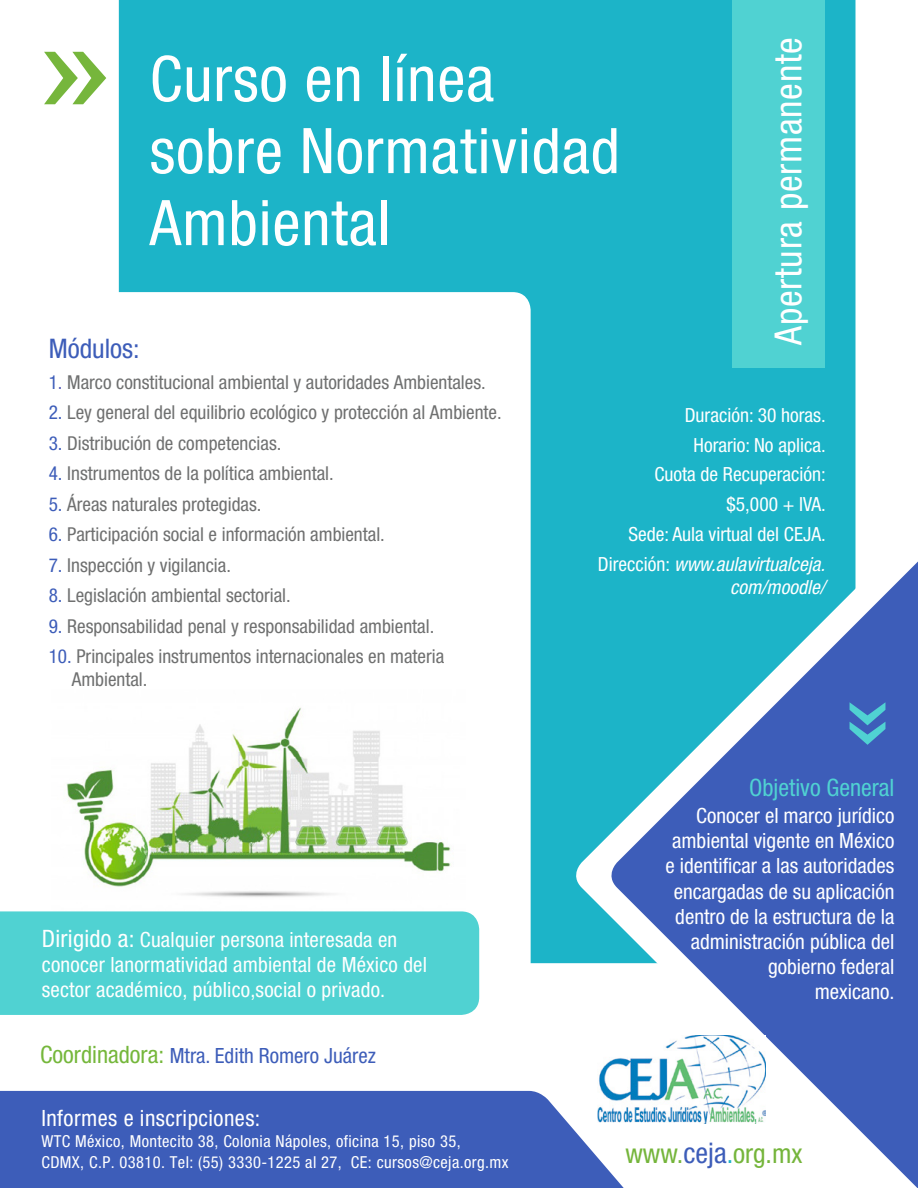
<style>
.page{position:relative;width:918px;height:1188px;background:#fff}
.page>*{position:absolute;margin:0;border:0;box-sizing:border-box;transform-origin:0 0}
.t1{font:condensed 63px/72px "Helvetica Neue LT Std";letter-spacing:.015em;color:#fff}
.t2{font:condensed 37.5px "Helvetica Neue LT Std";letter-spacing:.02em;color:#fff}
.t3{font:condensed 27px "Helvetica Neue LT Std";color:#75b53b}
.t4{font:condensed 27px "Helvetica Neue LT Std";color:#3d5db9}
.t5{font:condensed 24px "Helvetica Neue LT Std";color:#50d2d2}
.t6{font:condensed 22.5px "Helvetica Neue LT Std";letter-spacing:.02em;color:#fff}
.t7{font:condensed 21px/25.2px "Helvetica Neue LT Std";color:#fff}
.t8{font:condensed 21px "Helvetica Neue LT Std";color:#3d5db9}
.t9{font:condensed 19.5px/29.8px "Helvetica Neue LT Std";color:#fff;text-align:right}
.t10{font:italic condensed 19.5px "Helvetica Neue LT Std";color:#fff}
.t11{font:condensed 19.2px/23.1px "Helvetica Neue LT Std";color:#6f7070}
.t12{font:condensed 16.5px/21px "Helvetica Neue LT Std";letter-spacing:.025em;color:#fff}
.s1{color:#3d5db9}
.s2{color:#575bb9}
.s3{font-style:italic}
.s4{font-size:24px}
.s5{font-size:24px;color:#75b73b}
.s6{font-size:28.5px;color:#3d5db9}
.s7{color:#1cb4c8}
</style>
<div class="page">
<div style="left:119px;top:0;width:736px;height:963px;background:#1cb4c8"></div>
<svg style="left:119px;top:292px;width:412px;height:702px"></svg>
<div style="left:0;top:1090px;width:569px;height:98px;background:#3d5db9"></div>
<div style="left:732px;top:0;width:93px;height:368px;background:#50d2d2"></div>
<img style="left:66px;top:690px;width:400px;height:221px">
<div style="left:0;top:911px;width:479px;height:104px;background:#50d2d2"></div>
<svg style="left:569px;top:477px;width:287px;height:711px;fill:#1cb4c8"></svg>
<svg style="left:604px;top:517px;width:314px;height:671px"></svg>
<svg style="left:850px;top:702px;width:35px;height:43px;background:#448cc3"></svg>
<svg style="left:44px;top:52px;width:62px;height:52px"></svg>
<img style="left:592px;top:1035px;width:174px;height:88px">
<h2 class="t2" style="left:767px;top:345px;width:310px;rotate:-90deg">Apertura permanente</h2>
<h1 class="t1" style="left:150px;top:42px;width:472px">Curso en línea sobre Normatividad<br>Ambiental</h1>
<h3 class="t4" style="left:49px;top:333px;width:92px">Módulos:</h3>
<p class="t11" style="left:49px;top:370px;width:439px"><span class="s1">1</span><span class="s2">.</span> Marco constitucional ambiental y autoridades Ambientales.</p>
<p class="t11" style="left:49px;top:401px;width:454px"><span class="s1">2.</span> Ley general del equilibrio ecológico y protección al Ambiente.</p>
<p class="t11" style="left:49px;top:431px;width:234px"><span class="s1">3.</span> Distribución de competencias.</p>
<p class="t11" style="left:49px;top:462px;width:286px"><span class="s1">4.</span> Instrumentos de la política ambiental.</p>
<p class="t11" style="left:49px;top:492px;width:214px"><span class="s1">5.</span> Áreas naturales protegidas.</p>
<p class="t11" style="left:49px;top:523px;width:338px"><span class="s1">6.</span> Participación social e información ambiental.</p>
<p class="t11" style="left:49px;top:553px;width:184px"><span class="s1">7.</span> Inspección y vigilancia.</p>
<p class="t11" style="left:49px;top:584px;width:243px"><span class="s1">8.</span> Legislación ambiental sectorial.</p>
<p class="t11" style="left:49px;top:614px;width:387px"><span class="s1">9.</span> Responsabilidad penal y responsabilidad ambiental.</p>
<p class="t11" style="left:72px;top:645px;width:374px;text-indent:-23px"><span class="s1">10.</span> Principales instrumentos internacionales en materia<br>Ambiental.</p>
<p class="t9" style="left:598px;top:400px;width:233px">Duración: 30 horas.<br>Horario: No aplica.<br>Cuota de Recuperación:<br>$5,000 + IVA.<br>Sede: Aula virtual del CEJA.<br>D i r e c c i ó n : <span class="s3">www.aulavirtualceja.</span></p>
<p class="t10" style="left:730px;top:576px;width:101px">com/moodle/</p>
<p class="t7" style="left:42px;top:927px;width:387px"><span class="s4">Dirigido a:</span> Cualquier persona interesada en conocer lanormatividad ambiental de México del sector académico, público,social o privado.</p>
<p class="t8" style="left:40px;top:1043px;width:337px"><span class="s5">Coordinadora:</span> Mtra. Edith Romero Juárez</p>
<p class="t6" style="left:41px;top:1105px;width:221px">Informes e inscripciones:</p>
<p class="t12" style="left:41px;top:1131px;width:469px">WTC México, Montecito 38, Colonia Nápoles, oficina 15, piso 35,<br>CDMX, C.P. 03810. Tel: (55) 3330-1225 al 27, CE: cursos@ceja.org.mx</p>
<p class="t5" style="left:749px;top:774px;width:147px">Objetivo General</p>
<p class="t7" style="left:666px;top:803px;width:230px;text-align:right">Conocer el marco jurídico ambiental vigente en México e identificar a las autoridades encargadas de su aplicación dentro de la estructura de la administración pública del gobierno federal<br>mexicano.</p>
<h3 class="t3" style="left:625px;top:1138px;width:179px">www.<span class="s6">ceja</span><span class="s7">.</span>org.mx</h3>
</div>
